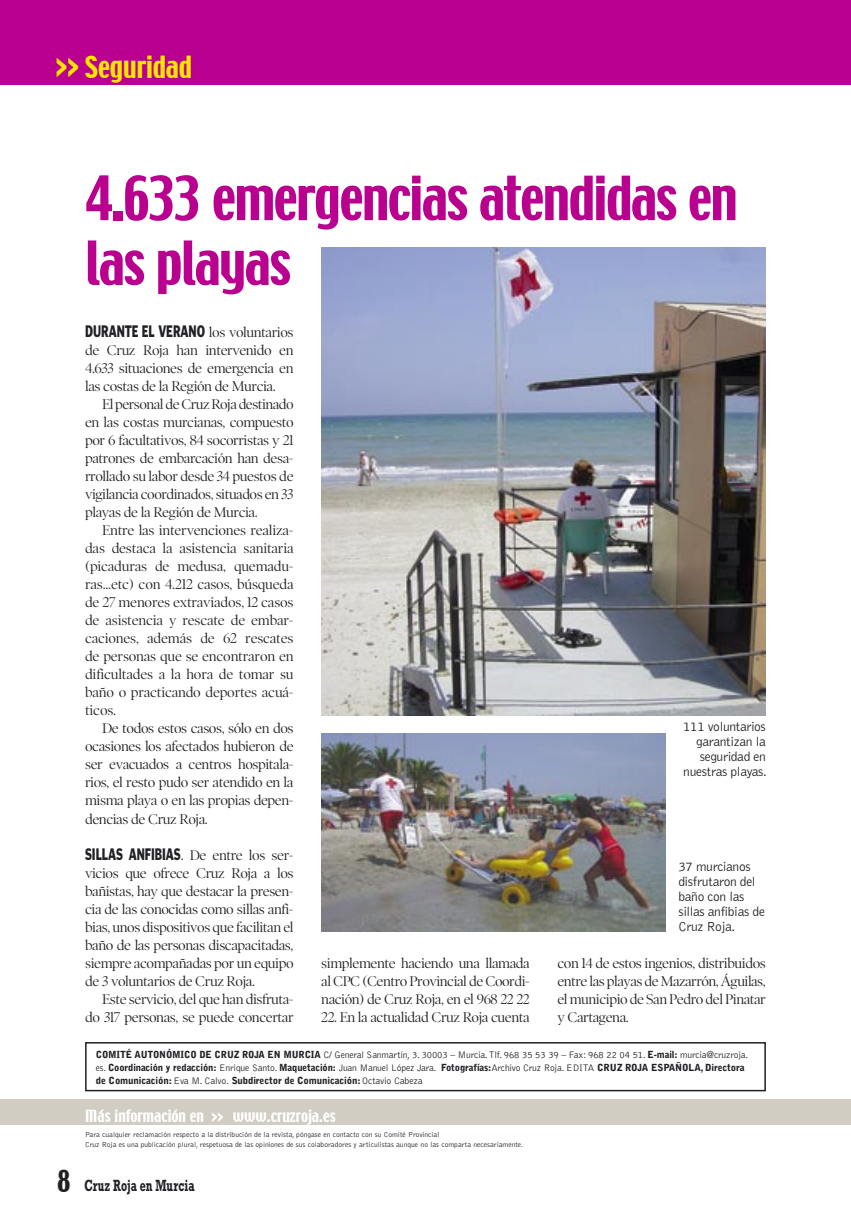
<style>
.page{position:relative;width:851px;height:1221px;background:#fff}
.page>*{position:absolute;margin:0;border:0;box-sizing:border-box;transform-origin:0 0}
.t1{font:54px/64.8px "Techno";letter-spacing:-.025em;color:#b9008f}
.t2{font:27px "Techno";letter-spacing:-.005em;color:#f9e500}
.t3{font:900 16.5px "Poynter Gothic Text";letter-spacing:-.005em;color:#212125;scale:.7 1}
.t4{font:700 16.5px "Rockwell";letter-spacing:.005em;color:#212125;scale:.65 1}
.t5{font:15px "Techno";color:#fff}
.t6{font:14.25px/18px "Poynter OS Display";letter-spacing:-.03em;color:#212125;text-align:justify}
.t7{font:300 13.5px/15px "Bell Gothic";letter-spacing:-.025em;color:#212125}
.t8{font:300 9.75px/12.8px "Bell Gothic";letter-spacing:-.015em;color:#212125}
.t9{font:300 7.5px/9.8px "Bell Gothic";color:#212125}
.s1{font-size:36px}
.s2{font-family:"Poynter OS Display";font-weight:400;font-size:14.25px}
.s3{font-family:"Poynter Gothic Text";font-weight:900;font-size:16.5px}
.s4{font-weight:900}
.s5{font-size:18px}
.s6{font-family:"Techno";font-weight:400;font-size:27px}
</style>
<div class="page">
<div style="left:0;top:0;width:850px;height:85px;background:#b9008f"></div>
<div style="left:0;top:1098px;width:850px;height:26px;background:#d1cdc3"></div>
<div style="left:85px;top:1041px;width:680px;height:50px;border:2px solid #212125"></div>
<img style="left:321px;top:247px;width:444px;height:468px">
<img style="left:321px;top:733px;width:344px;height:198px">
<h2 class="t2" style="left:55px;top:49px;width:138px"><span class="s1">&gt;&gt;</span> Seguridad</h2>
<h1 class="t1" style="left:85px;top:169px;width:654px">4.633 emergencias atendidas en las playas</h1>
<p class="t3" style="left:85px;top:322px;width:299px">DURANTE EL VERANO <span class="s2">los voluntarios</span></p>
<p class="t6" style="left:85px;top:341px;width:210px">de Cruz Roja han intervenido en 4.633 situaciones de emergencia en las costas de la Región de Murcia.</p>
<p class="t6" style="left:85px;top:395px;width:210px;text-indent:17px">El personal de Cruz Roja destinado en las costas murcianas, compuesto por 6 facultativos, 84 socorristas y 21 patrones de embarcación han desa&shy;rrollado su labor desde 34 puestos de vigilancia coordinados, situados en 33 playas de la Región de Murcia.</p>
<p class="t6" style="left:85px;top:521px;width:210px;text-indent:17px">Entre las intervenciones realiza&shy;das destaca la asistencia sanitaria (picaduras de medusa, quemadu&shy;ras...etc) con 4.212 casos, búsqueda de 27 menores extraviados, 12 casos de asistencia y rescate de embar&shy;caciones, además de 62 rescates de personas que se encontraron en dificultades a la hora de tomar su baño o practicando deportes acuá&shy;ticos.</p>
<p class="t6" style="left:85px;top:719px;width:210px;text-indent:17px">De todos estos casos, sólo en dos ocasiones los afectados hubieron de ser evacuados a centros hospitala&shy;rios, el resto pudo ser atendido en la misma playa o en las propias depen&shy;dencias de Cruz Roja.</p>
<p class="t6" style="left:85px;top:845px;width:210px"><span class="s3">SILLAS ANFIBIAS</span>. De entre los ser&shy;vicios que ofrece Cruz Roja a los bañistas, hay que destacar la presen&shy;cia de las conocidas como sillas anfi&shy;bias, unos dispositivos que facilitan el baño de las personas discapacitadas, siempre acompañadas por un equipo de 3 voluntarios de Cruz Roja.</p>
<p class="t6" style="left:85px;top:989px;width:210px;text-align:right">Este servicio, del que han disfruta&shy;do 317 personas, se puede concertar</p>
<p class="t7" style="left:683px;top:718px;width:85px;text-align:right">111 voluntarios garantizan la seguridad en nuestras playas.</p>
<p class="t6" style="left:321px;top:953px;width:210px">simplemente haciendo una llamada al CPC (Centro Provincial de Coordi&shy;nación) de Cruz Roja, en el 968 22 22</p>
<p class="t6" style="left:321px;top:1007px;width:210px">22. En la actualidad Cruz Roja cuenta</p>
<p class="t7" style="left:678px;top:859px;width:88px">37 murcianos disfrutaron del baño con las sillas anfibias de<br>Cruz Roja.</p>
<p class="t6" style="left:557px;top:953px;width:210px">con 14 de estos ingenios, distribuidos entre las playas de Mazarrón, Águilas, el municipio de San Pedro del Pinatar y Cartagena.</p>
<p class="t8" style="left:96px;top:1048px;width:653px"><span class="s4">COMITÉ AUTONÓMICO DE CRUZ ROJA EN MURCIA</span> C/ General Sanmartín, 3. 30003 – Murcia. Tlf. 968 35 53 39 – Fax: 968 22 04 51. <span class="s4">E-mail:</span> murcia@cruzroja. es. <span class="s4">Coordinación y redacción:</span> Enrique Santo. <span class="s4">Maquetación:</span> Juan Manuel López Jara. <span class="s4">Fotografías:</span>Archivo Cruz Roja. EDITA <span class="s4">CRUZ ROJA ESPAÑOLA, Directora de Comunicación:</span> Eva M. Calvo. <span class="s4">Subdirector de Comunicación:</span> Octavio Cabeza</p>
<p class="t5" style="left:85px;top:1105px;width:252px">Más información en <span class="s5">&gt;&gt;</span> www.cruzroja.es</p>
<p class="t9" style="left:85px;top:1129px;width:439px">Para cualquier reclamación respecto a la distribución de la revista, póngase en contacto con su Comité Provincial<br>Cruz Roja es una publicación plural, respetuosa de las opiniones de sus colaboradores y articulistas aunque no las comparta necesariamente.</p>
<p class="t4" style="left:57px;top:1175px;width:213px"><span class="s6">8</span> Cruz Roja en Murcia</p>
</div>
